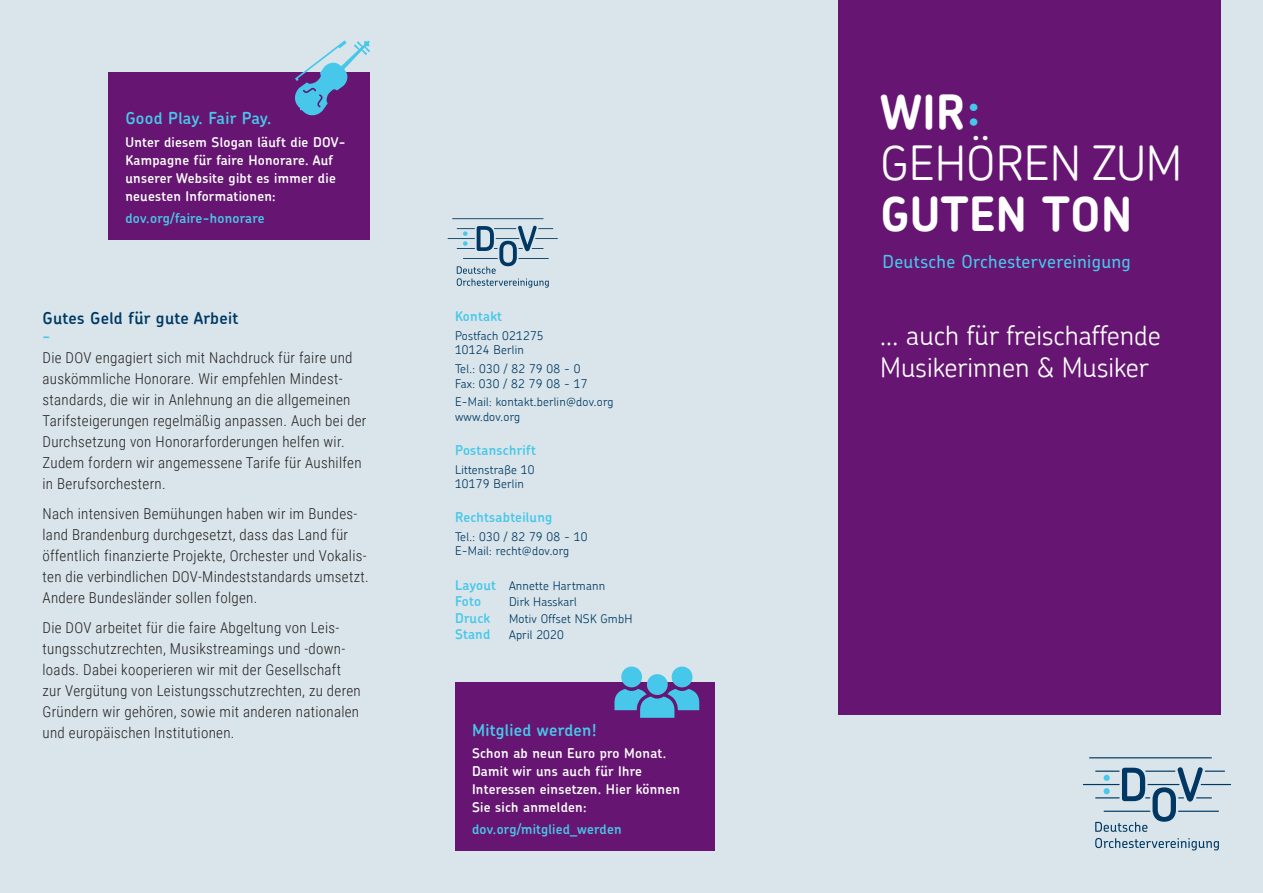
<style>
.page{position:relative;width:1263px;height:893px;background:#d9e5ea}
.page>*{position:absolute;margin:0;border:0;box-sizing:border-box;transform-origin:0 0}
.t1{font:300 47.1px/50.7px "Chevin";color:#fff}
.t2{font:700 47.1px "Chevin";color:#fff}
.t3{font:300 27px/32.4px "Chevin";color:#fff}
.t4{font:500 18px "Chevin Std";letter-spacing:.02em;color:#47c7ea}
.t5{font:600 16.5px "Chevin";letter-spacing:.02em;color:#47c7ea}
.t6{font:600 16.5px "Chevin";letter-spacing:.02em;color:#003863}
.t7{font:300 15px/21px "Roboto Condensed";letter-spacing:.02em;color:#231f20}
.t8{font:600 13.5px/18px "Chevin";letter-spacing:.02em;color:#fff}
.t9{font:600 13.5px "Chevin";letter-spacing:.02em;color:#47c7ea}
.t10{font:700 13.5px "Roboto Condensed";color:#47c7ea}
.t11{font:300 12px/14.4px "Chevin";letter-spacing:.02em;color:#003863}
.s1{font-weight:600;font-size:13.5px;color:#47c7ea}
.s2{font-weight:700}
.s3{font-weight:700;color:#47c7ea}
</style>
<div class="page">
<div style="left:838px;top:0;width:382px;height:714px;background:#661672"></div>
<hr style="left:1201px;top:784px;width:30px;height:1px;background:#003863">
<hr style="left:1089px;top:757px;width:123px;height:1px;background:#003863">
<hr style="left:1083px;top:784px;width:36px;height:1px;background:#003863">
<svg style="left:1095px;top:838px;width:124px;height:12px"></svg>
<svg style="left:1095px;top:767px;width:130px;height:65px"></svg>
<hr style="left:452px;top:218px;width:91px;height:1px;background:#003863">
<svg style="left:448px;top:226px;width:110px;height:62px"></svg>
<div style="left:455px;top:682px;width:259px;height:169px;background:#661672"></div>
<div style="left:647px;top:674px;width:21px;height:21px;background:#47c7ea;border-radius:50%"></div>
<div style="left:621px;top:666px;width:21px;height:21px;background:#47c7ea;border-radius:50%"></div>
<div style="left:672px;top:666px;width:20px;height:21px;background:#47c7ea;border-radius:50%"></div>
<svg style="left:614px;top:689px;width:85px;height:29px"></svg>
<div style="left:108px;top:73px;width:262px;height:167px;background:#661672"></div>
<svg style="left:293px;top:40px;width:77px;height:76px"></svg>
<p class="t5" style="left:125px;top:108px;width:147px">Good Play. Fair Pay.</p>
<p class="t8" style="left:125px;top:132px;width:222px">Unter diesem Slogan läuft die DOV-<br>Kampagne für faire Honorare. Auf unserer Website gibt es immer die neuesten Informationen:</p>
<p class="t9" style="left:125px;top:209px;width:141px">dov.org/faire-honorare</p>
<p class="t6" style="left:43px;top:308px;width:197px">Gutes Geld für gute Arbeit</p>
<p class="t10" style="left:43px;top:328px;width:9px">–</p>
<p class="t7" style="left:43px;top:347px;width:325px">Die DOV engagiert sich mit Nachdruck für faire und auskömmliche Honorare. Wir empfehlen Mindest&shy;standards, die wir in Anlehnung an die allgemeinen Tarifsteigerungen regelmäßig anpassen. Auch bei der Durchsetzung von Honorarforderungen helfen wir.<br>Zudem fordern wir angemessene Tarife für Aushilfen in Berufsorchestern.</p>
<p class="t7" style="left:43px;top:503px;width:328px">Nach intensiven Bemühungen haben wir im Bundes&shy;land Brandenburg durchgesetzt, dass das Land für öffentlich finanzierte Projekte, Orchester und Vokalis&shy;ten die verbindlichen DOV-Mindeststandards umsetzt.<br>Andere Bundesländer sollen folgen.</p>
<p class="t7" style="left:43px;top:616px;width:320px">Die DOV arbeitet für die faire Abgeltung von Leis&shy;tungsschutzrechten, Musikstreamings und -down&shy;loads. Dabei kooperieren wir mit der Gesellschaft zur Vergütung von Leistungsschutzrechten, zu deren Gründern wir gehören, sowie mit anderen nationalen und europäischen Institutionen.</p>
<p class="t9" style="left:455px;top:308px;width:49px">Kontakt</p>
<p class="t11" style="left:455px;top:328px;width:90px">Postfach 021275<br>10124 Berlin</p>
<p class="t11" style="left:455px;top:361px;width:134px">Tel.: 030 / 82 79 08 - 0<br>Fax: 030 / 82 79 08 - 17</p>
<p class="t11" style="left:455px;top:394px;width:160px">E-Mail: kontakt.berlin@dov.org www.dov.org</p>
<p class="t9" style="left:455px;top:441px;width:82px">Postanschrift</p>
<p class="t11" style="left:455px;top:462px;width:81px">Littenstraße 10<br>10179 Berlin</p>
<p class="t9" style="left:455px;top:509px;width:99px">Rechtsabteilung</p>
<p class="t11" style="left:455px;top:529px;width:134px">Tel.: 030 / 82 79 08 - 10<br>E-Mail: recht@dov.org</p>
<p class="t11" style="left:455px;top:578px;width:152px"><span class="s1">Layout</span> Annette Hartmann</p>
<p class="t9" style="left:455px;top:593px;width:28px">Foto</p>
<p class="t11" style="left:509px;top:595px;width:69px">Dirk Hasskarl</p>
<p class="t9" style="left:455px;top:609px;width:37px">Druck</p>
<p class="t11" style="left:509px;top:611px;width:125px">Motiv Offset NSK GmbH</p>
<p class="t9" style="left:455px;top:626px;width:37px">Stand</p>
<p class="t11" style="left:509px;top:628px;width:56px">April 2020</p>
<p class="t5" style="left:472px;top:719px;width:126px">Mitglied werden!</p>
<p class="t8" style="left:472px;top:744px;width:209px">Schon ab neun Euro pro Monat.<br>Damit wir uns auch für Ihre<br>Interessen einsetzen. Hier können<br>Sie sich anmelden:</p>
<p class="t9" style="left:472px;top:820px;width:151px">dov.org/mitglied_werden</p>
<h1 class="t1" style="left:880px;top:86px;width:304px"><span class="s2">WIR</span><span class="s3">:<br></span>GEHÖREN ZUM</h1>
<h1 class="t2" style="left:880px;top:183px;width:254px">GUTEN TON</h1>
<p class="t4" style="left:882px;top:249px;width:250px">Deutsche Orchestervereinigung</p>
<h2 class="t3" style="left:880px;top:318px;width:282px">... auch für freischaffende<br>Musikerinnen &amp; Musiker</h2>
</div>
